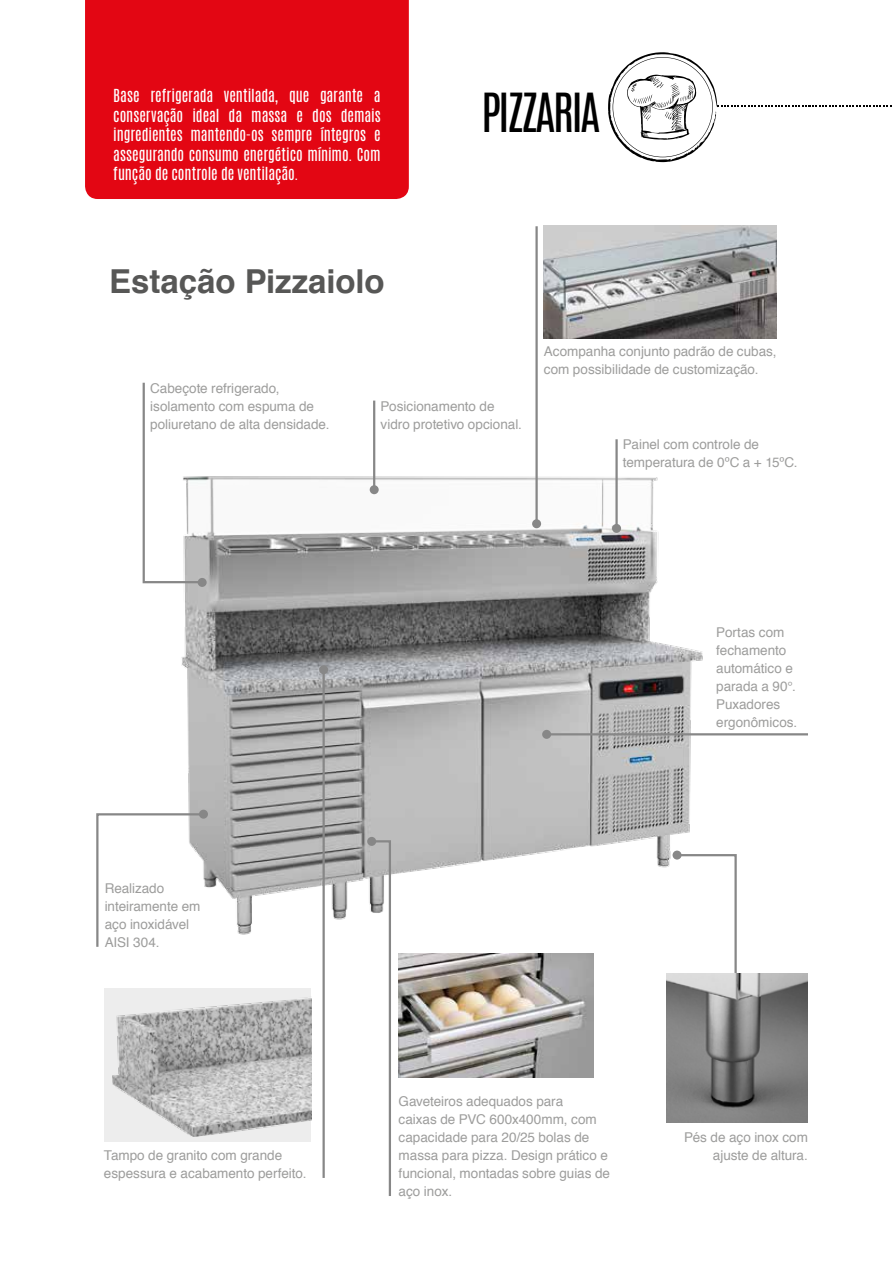
<style>
.page{position:relative;width:893px;height:1263px;background:#fff}
.page>*{position:absolute;margin:0;border:0;box-sizing:border-box;transform-origin:0 0}
.t1{font:45px "Antonio";letter-spacing:-.06em;color:#000}
.t2{font:700 33px "Helvetica";letter-spacing:-.005em;color:#575756}
.t3{font:15px/19.5px "Antonio";letter-spacing:-.005em;color:#fff;text-align:justify}
.t4{font:13.5px/18px "Helvetica";color:#9d9d9c}
</style>
<div class="page">
<svg style="left:608px;top:52px;width:283px;height:110px"></svg>
<div style="left:85px;top:0;width:324px;height:199px;background:#e30613"></div>
<img style="left:181px;top:473px;width:525px;height:462px">
<div style="left:612px;top:524px;width:9px;height:9px;background:#878787;border-radius:50%"></div>
<div style="left:542px;top:730px;width:9px;height:9px;background:#878787;border-radius:50%"></div>
<svg style="left:673px;top:850px;width:9px;height:9px"></svg>
<div style="left:532px;top:519px;width:9px;height:9px;background:#878787;border-radius:50%"></div>
<div style="left:370px;top:485px;width:9px;height:9px;background:#878787;border-radius:50%"></div>
<div style="left:198px;top:578px;width:9px;height:9px;background:#878787;border-radius:50%"></div>
<svg style="left:367px;top:837px;width:9px;height:9px"></svg>
<div style="left:319px;top:665px;width:9px;height:9px;background:#878787;border-radius:50%"></div>
<div style="left:199px;top:810px;width:9px;height:9px;background:#878787;border-radius:50%"></div>
<svg style="left:142px;top:382px;width:64px;height:202px"></svg>
<hr style="left:615px;top:439px;width:3px;height:91px;background:#878787">
<hr style="left:545px;top:733px;width:263px;height:2px;background:#878787">
<hr style="left:535px;top:226px;width:3px;height:299px;background:#878787">
<hr style="left:373px;top:401px;width:2px;height:90px;background:#878787">
<svg style="left:369px;top:839px;width:23px;height:357px"></svg>
<hr style="left:322px;top:668px;width:3px;height:510px;background:#878787">
<svg style="left:96px;top:812px;width:110px;height:135px"></svg>
<img style="left:544px;top:226px;width:233px;height:113px">
<svg style="left:672px;top:853px;width:65px;height:120px"></svg>
<img style="left:399px;top:954px;width:194px;height:123px">
<img style="left:666px;top:973px;width:141px;height:150px">
<div style="left:105px;top:988px;width:206px;height:153px;background:#ededed"></div>
<img style="left:112px;top:997px;width:199px;height:139px">
<p class="t3" style="left:113px;top:86px;width:269px">Base refrigerada ventilada, que garante a conservação ideal da massa e dos demais ingredientes mantendo-os sempre íntegros e assegurando consumo energético mínimo. Com função de controle de ventilação.</p>
<h2 class="t2" style="left:109px;top:255px;width:277px">Estação Pizzaiolo</h2>
<h1 class="t1" style="left:481px;top:79px;width:121px">PIZZARIA</h1>
<p class="t4" style="left:544px;top:343px;width:234px">Acompanha conjunto padrão de cubas, com possibilidade de customização.</p>
<p class="t4" style="left:150px;top:379px;width:181px">Cabeçote refrigerado, isolamento com espuma de poliuretano de alta densidade.</p>
<p class="t4" style="left:381px;top:397px;width:143px">Posicionamento de vidro protetivo opcional.</p>
<p class="t4" style="left:623px;top:436px;width:176px">Painel com controle de temperatura de 0ºC a + 15ºC.</p>
<p class="t4" style="left:105px;top:879px;width:97px">Realizado inteiramente em aço inoxidável<br>AISI 304.</p>
<p class="t4" style="left:104px;top:1146px;width:204px">Tampo de granito com grande espessura e acabamento perfeito.</p>
<p class="t4" style="left:716px;top:623px;width:83px">Portas com fechamento automático e parada a 90°.<br>Puxadores ergonômicos.</p>
<p class="t4" style="left:399px;top:1092px;width:213px">Gaveteiros adequados para<br>caixas de PVC 600x400mm, com capacidade para 20/25 bolas de massa para pizza. Design prático e funcional, montadas sobre guias de aço inox.</p>
<p class="t4" style="left:684px;top:1129px;width:125px;text-align:right">Pés de aço inox com ajuste de altura.</p>
</div>
